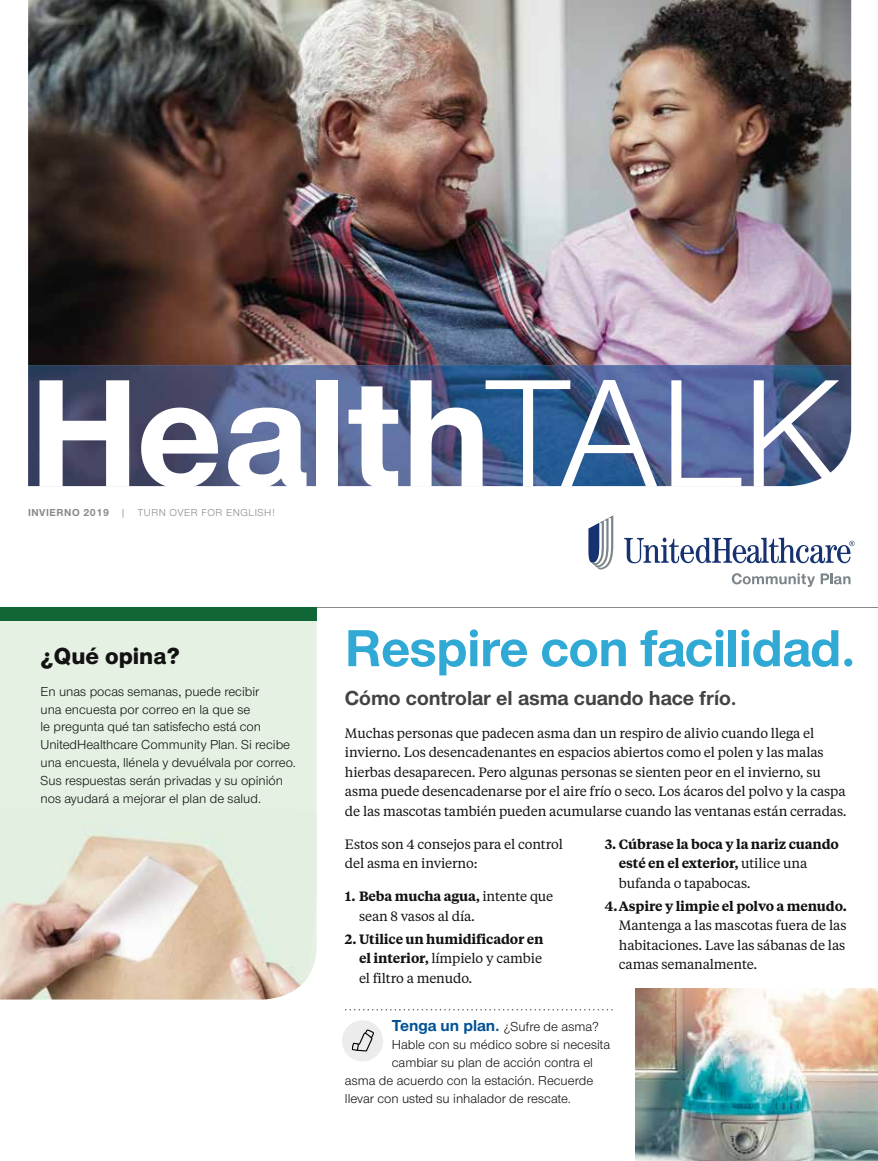
<style>
.page{position:relative;width:878px;height:1161px;background:#fff}
.page>*{position:absolute;margin:0;border:0;box-sizing:border-box;transform-origin:0 0}
.t1{font:700 159.3px "UHC Sans";color:#fff}
.t2{font:700 54px "UHC Sans";letter-spacing:-.01em;color:#30a9d5}
.t3{font:800 24px "UHC Sans";color:#121212}
.t4{font:700 21px "UHC Sans";color:#424441}
.t5{font:13.5px/19.5px "UHC Serif Text";letter-spacing:-.01em;color:#121212}
.t6{font:13.5px/18px "UHC Sans";color:#121212}
.t7{font:600 13.5px/19.5px "UHC Serif Text";letter-spacing:-.01em;color:#121212;text-align:justify}
.t8{font:10.5px "UHC Sans";letter-spacing:.05em;color:#888a8a}
.t9{font:700 10.5px "UHC Sans";letter-spacing:.05em;color:#888a8a}
.s1{font-weight:400}
.s2{font-weight:600}
.s3{font-weight:700;font-size:16.5px;color:#005195}
</style>
<div class="page">
<svg style="left:624px;top:538px;width:230px;height:25px"></svg>
<svg style="left:588px;top:515px;width:25px;height:55px"></svg>
<svg style="left:731px;top:573px;width:119px;height:14px"></svg>
<hr style="left:0;top:607px;width:878px;height:1px;background:#888a8a">
<img style="left:28px;top:0;width:823px;height:365px">
<img style="left:28px;top:365px;width:823px;height:121px">
<svg style="left:345px;top:1009px;width:267px;height:1px"></svg>
<div style="left:342px;top:1020px;width:41px;height:41px;background:#ebeceb;border-radius:50%"></div>
<svg style="left:351px;top:1029px;width:23px;height:23px"></svg>
<img style="left:635px;top:989px;width:243px;height:172px">
<div style="left:0;top:621px;width:316px;height:186px;background:#e5f2e3"></div>
<img style="left:0;top:807px;width:316px;height:193px">
<div style="left:0;top:607px;width:316px;height:14px;background:#106634"></div>
<h1 class="t1" style="left:29px;top:326px;width:813px">Health<span class="s1">TALK</span></h1>
<p class="t8" style="left:121px;top:505px;width:156px">| TURN OVER FOR ENGLISH!</p>
<p class="t9" style="left:28px;top:505px;width:82px">INVIERNO 2019</p>
<h3 class="t3" style="left:40px;top:639px;width:141px">¿Qué opina?</h3>
<p class="t6" style="left:40px;top:682px;width:257px">En unas pocas semanas, puede recibir<br>una encuesta por correo en la que se<br>le pregunta qué tan satisfecho está con UnitedHealthcare Community Plan. Si recibe una encuesta, llénela y devuélvala por correo.<br>Sus respuestas serán privadas y su opinión nos ayudará a mejorar el plan de salud.</p>
<h2 class="t2" style="left:345px;top:612px;width:512px">Respire con facilidad.</h2>
<h3 class="t4" style="left:345px;top:684px;width:393px">Cómo controlar el asma cuando hace frío.</h3>
<p class="t5" style="left:345px;top:723px;width:503px">Muchas personas que padecen asma dan un respiro de alivio cuando llega el invierno. Los desencadenantes en espacios abiertos como el polen y las malas hierbas desaparecen. Pero algunas personas se sienten peor en el invierno, su asma puede desencadenarse por el aire frío o seco. Los ácaros del polvo y la caspa de las mascotas también pueden acumularse cuando las ventanas están cerradas.</p>
<p class="t5" style="left:345px;top:834px;width:219px">Estos son 4 consejos para el control del asma en invierno:</p>
<p class="t5" style="left:359px;top:886px;width:196px;text-indent:-14px"><span class="s2">1. Beba mucha agua,</span> intente que sean 8 vasos al día.</p>
<p class="t7" style="left:359px;top:928px;width:186px;text-indent:-14px">2. Utilice un humidificador en el interior, <span class="s1">límpielo y cambie el filtro a menudo.</span></p>
<p class="t7" style="left:619px;top:834px;width:221px;text-align:left;text-indent:-14px">3. Cúbrase la boca y la nariz cuando esté en el exterior, <span class="s1">utilice una bufanda o tapabocas.</span></p>
<p class="t7" style="left:605px;top:895px;width:243px">4. Aspire y limpie el polvo a menudo.</p>
<p class="t5" style="left:619px;top:915px;width:229px;text-align:justify">Mantenga a las mascotas fuera de las habitaciones. Lave las sábanas de las camas semanalmente.</p>
<p class="t6" style="left:392px;top:1017px;width:208px"><span class="s3">Tenga un plan.</span> ¿Sufre de asma?</p>
<p class="t6" style="left:392px;top:1035px;width:220px">Hable con su médico sobre si necesita</p>
<p class="t6" style="left:392px;top:1053px;width:203px">cambiar su plan de acción contra el</p>
<p class="t6" style="left:345px;top:1071px;width:250px">asma de acuerdo con la estación. Recuerde</p>
<p class="t6" style="left:345px;top:1089px;width:227px">llevar con usted su inhalador de rescate.</p>
</div>
